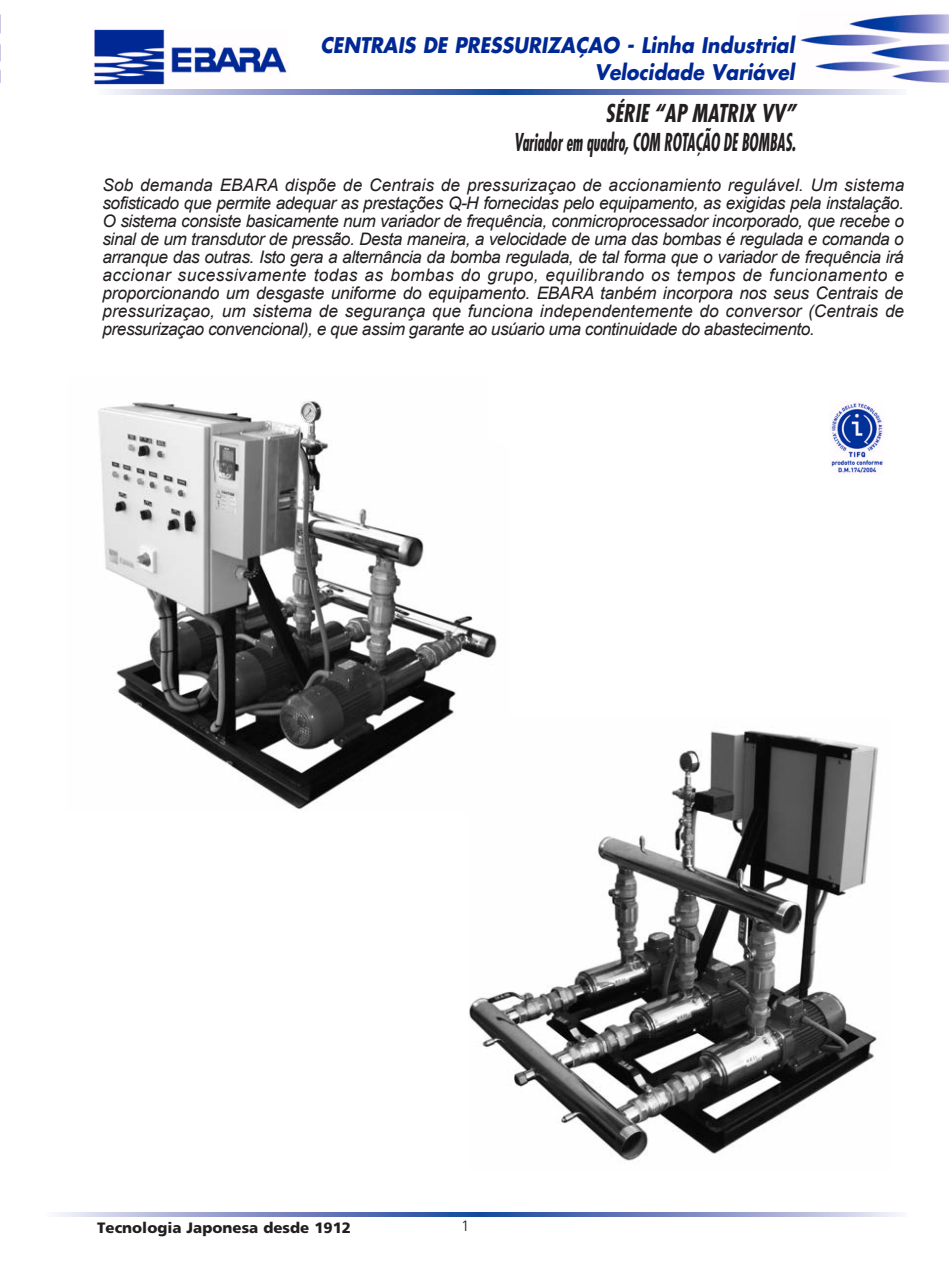
<style>
.page{position:relative;width:949px;height:1263px;background:#fff}
.page>*{position:absolute;margin:0;border:0;box-sizing:border-box;transform-origin:0 0}
.t1{font:italic 700 condensed 24px/28.8px "Futura Std";color:#231f20;text-align:right;scale:.9 1}
.t2{font:italic 700 21px/27px "Futura Std";color:#002894;text-align:right;scale:.9 1}
.t3{font:italic 17.25px/18px "Arial";letter-spacing:-.03em;color:#231f20;text-align:justify}
.t4{font:900 15px "Frutiger LT Std";color:#231f20}
.t5{font:300 15px "Frutiger LT Std";color:#231f20}
</style>
<div class="page">
<img style="left:0;top:14px;width:1px;height:69px">
<img style="left:800px;top:14px;width:148px;height:69px">
<img style="left:94px;top:29px;width:193px;height:56px">
<svg style="left:110px;top:90px;width:789px;height:4px;background:#8091c5"></svg>
<svg style="left:59px;top:1212px;width:839px;height:4px;background:#8091c5"></svg>
<img style="left:469px;top:730px;width:410px;height:431px">
<img style="left:98px;top:400px;width:411px;height:412px">
<div style="left:489px;top:369px;width:56px;height:73px;background:#fff"></div>
<img style="left:830px;top:401px;width:53px;height:73px">
<p class="t2" style="left:320px;top:34px;width:528px">CENTRAIS DE PRESSURIZAÇAO - Linha Industrial<br>Velocidade Variável</p>
<h1 class="t1" style="left:513px;top:101px;width:315px">SÉRIE “AP MATRIX VV”<br>Variador em quadro, COM ROTAÇÃO DE BOMBAS.</h1>
<p class="t3" style="left:102px;top:177px;width:803px">Sob demanda EBARA dispõe de Centrais de pressurizaçao de accionamiento regulável. Um sistema sofisticado que permite adequar as prestações Q-H fornecidas pelo equipamento, as exigidas pela instalação.<br>O sistema consiste basicamente num variador de frequência, conmicroprocessador incorporado, que recebe o sinal de um transdutor de pressão. Desta maneira, a velocidade de uma das bombas é regulada e comanda o arranque das outras. Isto gera a alternância da bomba regulada, de tal forma que o variador de frequência irá accionar sucessivamente todas as bombas do grupo, equilibrando os tempos de funcionamento e proporcionando um desgaste uniforme do equipamento. EBARA tanbém incorpora nos seus Centrais de pressurizaçao, um sistema de segurança que funciona independentemente do conversor (Centrais de pressurizaçao convencional), e que assim garante ao usúario uma continuidade do abastecimento.</p>
<p class="t4" style="left:97px;top:1221px;width:255px">Tecnologia Japonesa desde 1912</p>
<p class="t5" style="left:461px;top:1220px;width:10px">1</p>
</div>
